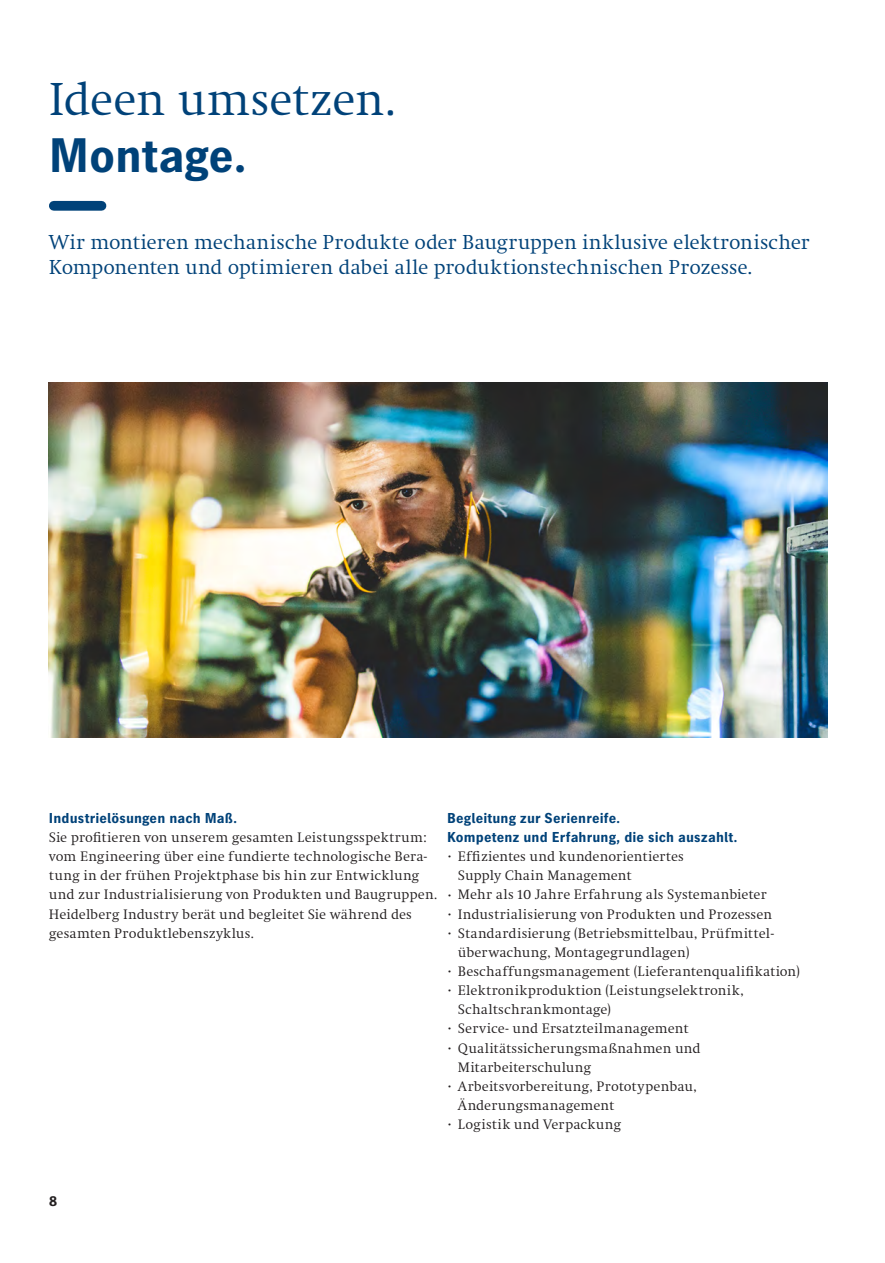
<style>
.page{position:relative;width:885px;height:1263px;background:#fff}
.page>*{position:absolute;margin:0;border:0;box-sizing:border-box;transform-origin:0 0}
.t1{font:48px "Heidelberg Antiqua ML";letter-spacing:-.005em;color:#004279}
.t2{font:700 48px "Heidelberg Gothic Ml";letter-spacing:-.005em;color:#004279}
.t3{font:21px/25.5px "Heidelberg Antiqua ML";color:#004279}
.t4{font:14.25px/19.2px "Heidelberg Antiqua ML";letter-spacing:.01em;color:#231f20}
.t5{font:700 14.25px/19.2px "Heidelberg Gothic Ml";letter-spacing:.01em;color:#004279}
.t6{font:700 14.25px "Heidelberg Gothic Ml";color:#231f20}
.s1{font-size:7.5px}
</style>
<div class="page">
<div style="left:54px;top:201px;width:47px;height:10px;background:#004279"></div>
<img style="left:49px;top:383px;width:778px;height:354px">
<h1 class="t1" style="left:49px;top:72px;width:350px">Ideen umsetzen.</h1>
<h1 class="t2" style="left:49px;top:129px;width:200px">Montage.</h1>
<h2 class="t3" style="left:49px;top:229px;width:762px">Wir montieren mechanische Produkte oder Baugruppen inklusive elektronischer<br>Komponenten und optimieren dabei alle produktionstechnischen Prozesse.</h2>
<p class="t5" style="left:49px;top:809px;width:190px">Industrielösungen nach Maß.</p>
<p class="t4" style="left:49px;top:828px;width:390px">Sie profitieren von unserem gesamten Leistungsspektrum: vom Engineering über eine fundierte technologische Bera&shy;tung in der frühen Projektphase bis hin zur Entwicklung und zur Industrialisierung von Produkten und Baugruppen.<br>Heidelberg Industry berät und begleitet Sie während des gesamten Produktlebenszyklus.</p>
<p class="t5" style="left:447px;top:809px;width:292px">Begleitung zur Serienreife.<br>Kompetenz und Erfahrung, die sich auszahlt.</p>
<p class="t4" style="left:458px;top:847px;width:227px;text-indent:-11px"><span class="s1">•</span> Effizientes und kundenorientiertes<br>Supply Chain Management</p>
<p class="t4" style="left:447px;top:885px;width:321px"><span class="s1">•</span> Mehr als 10 Jahre Erfahrung als Systemanbieter</p>
<p class="t4" style="left:447px;top:904px;width:326px"><span class="s1">•</span> Industrialisierung von Produkten und Prozessen</p>
<p class="t4" style="left:458px;top:923px;width:318px;text-indent:-11px"><span class="s1">•</span> Standardisierung (Betriebsmittelbau, Prüfmittel&shy;überwachung, Montagegrundlagen)</p>
<p class="t4" style="left:447px;top:962px;width:354px"><span class="s1">•</span> Beschaffungsmanagement (Lieferantenqualifikation)</p>
<p class="t4" style="left:458px;top:981px;width:287px;text-indent:-11px"><span class="s1">•</span> Elektronikproduktion (Leistungselektronik,<br>Schaltschrankmontage)</p>
<p class="t4" style="left:447px;top:1019px;width:243px"><span class="s1">•</span> Service- und Ersatzteilmanagement</p>
<p class="t4" style="left:458px;top:1038px;width:244px;text-indent:-11px"><span class="s1">•</span> Qualitätssicherungsmaßnahmen und<br>Mitarbeiterschulung</p>
<p class="t4" style="left:458px;top:1076px;width:240px;text-indent:-11px"><span class="s1">•</span> Arbeitsvorbereitung, Prototypenbau,<br>Änderungsmanagement</p>
<p class="t4" style="left:447px;top:1115px;width:175px"><span class="s1">•</span> Logistik und Verpackung</p>
<p class="t6" style="left:49px;top:1193px;width:10px">8</p>
</div>
